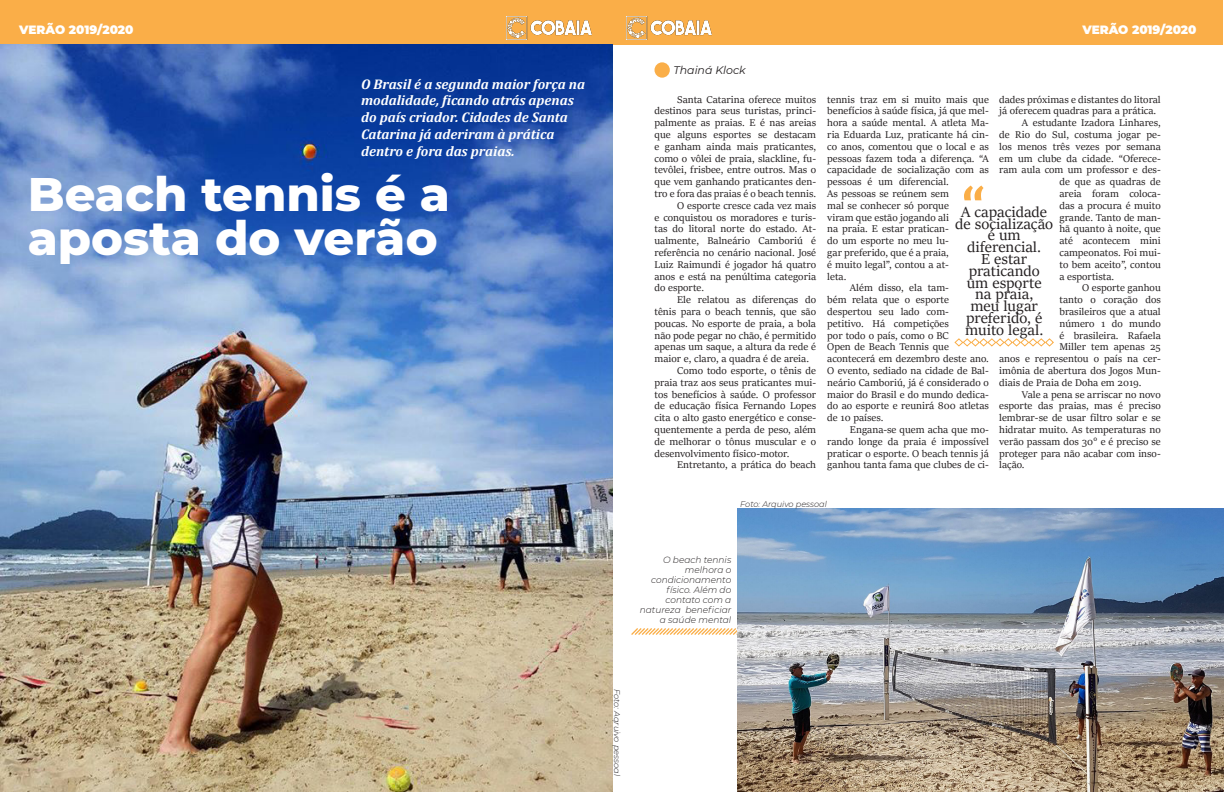
<style>
.page{position:relative;width:1224px;height:792px;background:#fff}
.page>*{position:absolute;margin:0;border:0;box-sizing:border-box;transform-origin:0 0}
.t1{font:700 60px "Cambria";color:#faae48}
.t2{font:800 48px/44px "Montserrat";color:#fff}
.Texto{font:16px/11.8px "Sitka Heading";color:#231f20;text-align:center}
.t3{font:italic 700 14px/16.8px "Cambria";color:#fff}
.t4{font:900 12px "Montserrat";color:#fff}
.t5{font:italic 11px "Montserrat";color:#231f20}
.t6{font:10.8px/11.8px "Sitka Heading";color:#231f20;text-align:justify}
.Texto-2{font:italic 300 9px/10px "Montserrat";color:#231f20;text-align:right}
.Texto-3{font:italic 300 8.2px "Montserrat";color:#231f20}
</style>
<div class="page">
<div style="left:612px;top:0;width:611px;height:44px;background:#faae48"></div>
<img style="left:627px;top:17px;width:85px;height:22px">
<div style="left:0;top:0;width:612px;height:44px;background:#faae48"></div>
<img style="left:507px;top:17px;width:85px;height:22px">
<svg style="left:631px;top:627px;width:107px;height:9px"></svg>
<img style="left:0;top:44px;width:612px;height:748px">
<div style="left:655px;top:62px;width:15px;height:16px;background:#faae48;border-radius:50%"></div>
<svg style="left:954px;top:338px;width:100px;height:9px"></svg>
<img style="left:738px;top:508px;width:486px;height:284px">
<p class="t4" style="left:19px;top:20px;width:116px">VERÃO 2019/2020</p>
<p class="t4" style="left:1082px;top:21px;width:116px">VERÃO 2019/2020</p>
<p class="t3" style="left:361px;top:75px;width:225px">O Brasil é a segunda maior força na modalidade, ficando atrás apenas do país criador. Cidades de Santa<br>Catarina já aderiram à prática dentro e fora das praias.</p>
<p class="t2" style="left:28px;top:169px;width:424px">Beach tennis é a aposta do verão</p>
<p class="t5" style="left:673px;top:63px;width:74px">Thainá Klock</p>
<p class="t6" style="left:655px;top:93px;width:163px;text-indent:23px">Santa Catarina oferece muitos destinos para seus turistas, princi&shy;palmente as praias. E é nas areias que alguns esportes se destacam e ganham ainda mais praticantes, como o vôlei de praia, slackline, fu&shy;tevôlei, frisbee, entre outros. Mas o que vem ganhando praticantes den&shy;tro e fora das praias é o beach tennis.</p>
<p class="t6" style="left:655px;top:199px;width:163px;text-indent:23px">O esporte cresce cada vez mais e conquistou os moradores e turis&shy;tas do litoral norte do estado. At&shy;ualmente, Balneário Camboriú é referência no cenário nacional. José Luiz Raimundi é jogador há quatro anos e está na penúltima categoria do esporte.</p>
<p class="t6" style="left:655px;top:293px;width:163px;text-indent:23px">Ele relatou as diferenças do tênis para o beach tennis, que são poucas. No esporte de praia, a bola não pode pegar no chão, é permitido apenas um saque, a altura da rede é maior e, claro, a quadra é de areia.</p>
<p class="t6" style="left:655px;top:364px;width:163px;text-indent:23px">Como todo esporte, o tênis de praia traz aos seus praticantes mui&shy;tos benefícios à saúde. O professor de educação física Fernando Lopes cita o alto gasto energético e conse&shy;quentemente a perda de peso, além de melhorar o tônus muscular e o desenvolvimento físico-motor.</p>
<p class="t6" style="left:677px;top:459px;width:140px">Entretanto, a prática do beach</p>
<p class="t6" style="left:999px;top:93px;width:163px">dades próximas e distantes do litoral já oferecem quadras para a prática.</p>
<p class="t6" style="left:1022px;top:116px;width:140px">A estudante Izadora Linhares,</p>
<p class="t6" style="left:999px;top:128px;width:163px">de Rio do Sul, costuma jogar pe-</p>
<p class="t6" style="left:999px;top:140px;width:163px">los menos três vezes por semana</p>
<p class="t6" style="left:999px;top:152px;width:163px">em um clube da cidade. “Oferece-</p>
<p class="t6" style="left:999px;top:164px;width:163px">ram aula com um professor e des-</p>
<p class="t6" style="left:1059px;top:175px;width:103px">de que as quadras de</p>
<p class="t6" style="left:1059px;top:187px;width:103px">areia foram coloca-</p>
<p class="t6" style="left:1059px;top:199px;width:103px">das a procura é muito</p>
<p class="t6" style="left:1059px;top:211px;width:103px">grande. Tanto de man-</p>
<p class="t6" style="left:1059px;top:223px;width:103px">hã quanto à noite, que</p>
<p class="t6" style="left:1059px;top:234px;width:103px">até acontecem mini</p>
<p class="t6" style="left:1059px;top:246px;width:103px">campeonatos. Foi mui-</p>
<p class="t6" style="left:1059px;top:258px;width:103px">to bem aceito”, contou</p>
<p class="t6" style="left:1059px;top:270px;width:56px">a esportista.</p>
<p class="t6" style="left:1082px;top:282px;width:80px">O esporte ganhou</p>
<p class="t6" style="left:1059px;top:293px;width:103px">tanto o coração dos</p>
<p class="t6" style="left:1059px;top:305px;width:103px">brasileiros que a atual</p>
<p class="t6" style="left:1059px;top:317px;width:103px">número 1 do mundo</p>
<p class="t6" style="left:1059px;top:329px;width:103px">é brasileira. Rafaela</p>
<p class="t6" style="left:1059px;top:341px;width:103px">Miller tem apenas 25</p>
<p class="t6" style="left:999px;top:352px;width:163px">anos e representou o país na cer-</p>
<p class="t6" style="left:999px;top:364px;width:163px">imônia de abertura dos Jogos Mun-</p>
<p class="t6" style="left:999px;top:376px;width:144px">diais de Praia de Doha em 2019.</p>
<p class="t6" style="left:999px;top:388px;width:163px;text-indent:23px">Vale a pena se arriscar no novo esporte das praias, mas é preciso lembrar-se de usar filtro solar e se hidratar muito. As temperaturas no verão passam dos 30° e é preciso se proteger para não acabar com inso&shy;lação.</p>
<p class="t6" style="left:827px;top:93px;width:163px;text-align:left">tennis traz em si muito mais que benefícios à saúde física, já que mel&shy;hora a saúde mental. A atleta Ma&shy;ria Eduarda Luz, praticante há cin&shy;co anos, comentou que o local e as pessoas fazem toda a diferença. “A capacidade de socialização com as pessoas é um diferencial.<br>As pessoas se reúnem sem<br>mal se conhecer só porque<br>viram que estão jogando ali<br>na praia. E estar pratican-<br>do um esporte no meu lu-<br>gar preferido, que é a praia,<br>é muito legal”, contou a at-<br>leta.</p>
<p class="t6" style="left:827px;top:282px;width:163px;text-align:left;text-indent:23px">Além disso, ela tam-<br>bém relata que o esporte despertou seu lado com-<br>petitivo. Há competições<br>por todo o país, como o BC<br>Open de Beach Tennis que acontecerá em dezembro deste ano.<br>O evento, sediado na cidade de Bal&shy;neário Camboriú, já é considerado o maior do Brasil e do mundo dedica&shy;do ao esporte e reunirá 800 atletas de 10 países.</p>
<p class="t6" style="left:827px;top:423px;width:163px;text-indent:23px">Engana-se quem acha que mo&shy;rando longe da praia é impossível praticar o esporte. O beach tennis já ganhou tanta fama que clubes de ci-</p>
<p class="t1" style="left:961px;top:165px;width:25px">“</p>
<p class="Texto" style="left:965px;top:229px;width:80px">é um diferencial.<br>E estar praticando um esporte na praia, meu lugar preferido, é muito legal.</p>
<p class="Texto" style="left:961px;top:205px;width:88px">A capacidade</p>
<p class="Texto" style="left:955px;top:217px;width:99px">de socialização</p>
<p class="Texto-3" style="left:740px;top:499px;width:88px">Foto: Arquivo pessoal</p>
<p class="Texto-2" style="left:640px;top:555px;width:93px">O beach tennis melhora o condicionamento físico. Além do contato com a natureza beneficiar a saúde mental</p>
<p class="Texto-3" style="left:623px;top:689px;width:88px;rotate:90deg">Foto: Aqruivo pessoal</p>
</div>
